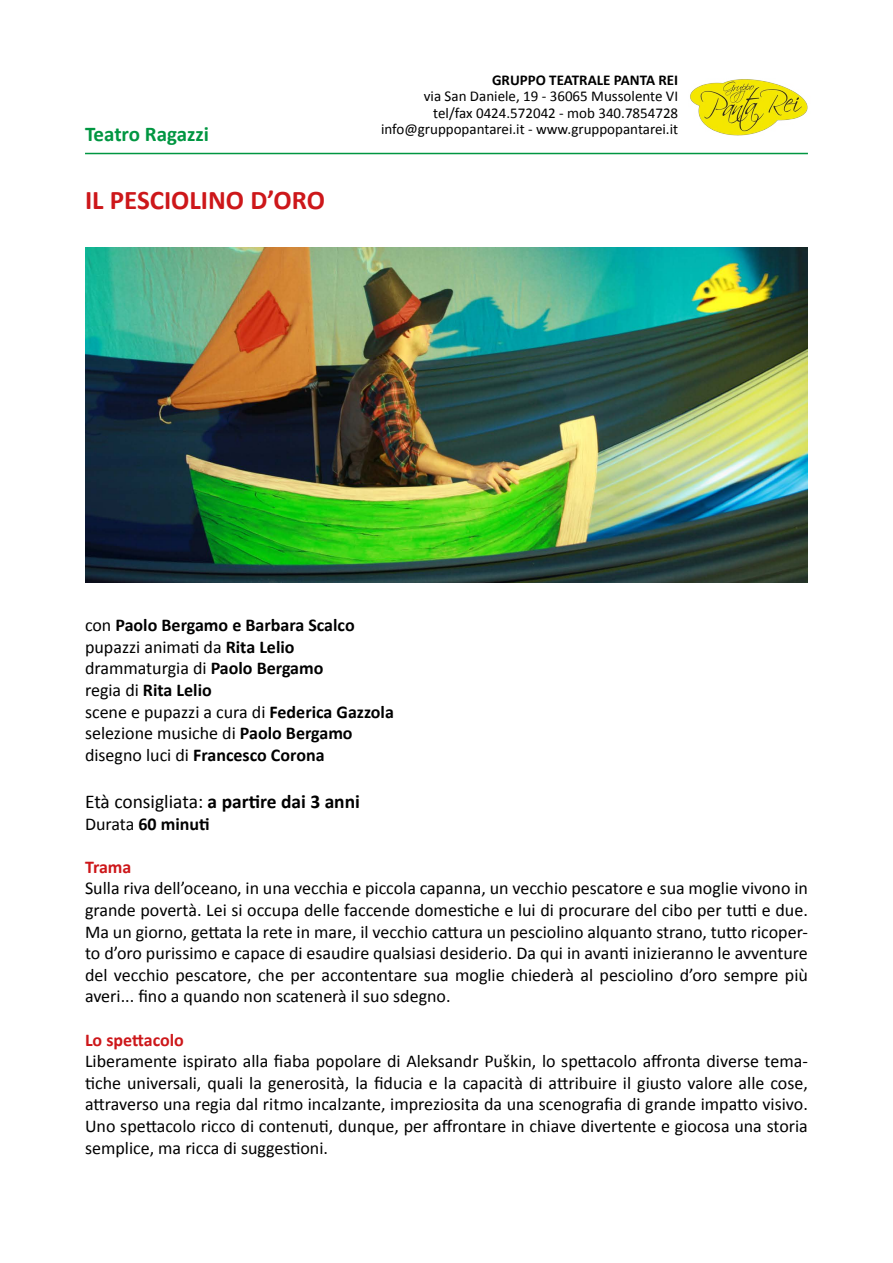
<style>
.page{position:relative;width:893px;height:1263px;background:#fff}
.page>*{position:absolute;margin:0;border:0;box-sizing:border-box;transform-origin:0 0}
.t1{font:700 27px "Calibri";color:#cd171a}
.t2{font:700 21px "Calibri";color:#009641}
.t3{font:700 19.5px "Calibri";color:#000}
.t4{font:18px/21.6px "Calibri";color:#000;text-align:justify}
.t5{font:700 18px/21.6px "Calibri";color:#000}
.t6{font:700 18px "Calibri";color:#cd171a}
.t7{font:15px/16.5px "Calibri";color:#000;text-align:right}
.t8{font:700 15px "Calibri";color:#000}
.s1{font-weight:400}
</style>
<div class="page">
<img style="left:690px;top:79px;width:118px;height:56px">
<img style="left:85px;top:247px;width:723px;height:336px">
<hr style="left:85px;top:153px;width:723px;height:1px;background:#009641">
<p class="t2" style="left:85px;top:121px;width:125px">Teatro Ragazzi</p>
<h1 class="t1" style="left:85px;top:183px;width:241px">IL PESCIOLINO D’ORO</h1>
<p class="t8" style="left:492px;top:70px;width:188px">GRUPPO TEATRALE PANTA REI</p>
<p class="t7" style="left:381px;top:88px;width:299px">via San Daniele, 19 - 36065 Mussolente VI tel/fax 0424.572042 - mob 340.7854728 info@gruppopantarei.it - www.gruppopantarei.it</p>
<p class="t5" style="left:85px;top:614px;width:310px"><span class="s1">con</span> Paolo Bergamo e Barbara Scalco <span class="s1">pupazzi animati da</span> Rita Lelio <span class="s1">drammaturgia di</span> Paolo Bergamo<br><span class="s1">regia di</span> Rita Lelio<br><span class="s1">scene e pupazzi a cura di</span> Federica Gazzola <span class="s1">selezione musiche di</span> Paolo Bergamo <span class="s1">disegno luci di</span> Francesco Corona</p>
<p class="t3" style="left:85px;top:789px;width:276px"><span class="s1">Età consigliata:</span> a partire dai 3 anni</p>
<p class="t5" style="left:85px;top:813px;width:126px"><span class="s1">Durata</span> 60 minuti</p>
<p class="t6" style="left:85px;top:855px;width:48px">Trama</p>
<p class="t4" style="left:85px;top:877px;width:724px">Sulla riva dell’oceano, in una vecchia e piccola capanna, un vecchio pescatore e sua moglie vivono in grande povertà. Lei si occupa delle faccende domestiche e lui di procurare del cibo per tutti e due.<br>Ma un giorno, gettata la rete in mare, il vecchio cattura un pesciolino alquanto strano, tutto ricoper&shy;to d’oro purissimo e capace di esaudire qualsiasi desiderio. Da qui in avanti inizieranno le avventure del vecchio pescatore, che per accontentare sua moglie chiederà al pesciolino d’oro sempre più averi... fino a quando non scatenerà il suo sdegno.</p>
<p class="t6" style="left:85px;top:1028px;width:100px">Lo spettacolo</p>
<p class="t4" style="left:85px;top:1050px;width:724px">Liberamente ispirato alla fiaba popolare di Aleksandr Puškin, lo spettacolo affronta diverse tema&shy;tiche universali, quali la generosità, la fiducia e la capacità di attribuire il giusto valore alle cose, attraverso una regia dal ritmo incalzante, impreziosita da una scenografia di grande impatto visivo.<br>Uno spettacolo ricco di contenuti, dunque, per affrontare in chiave divertente e giocosa una storia semplice, ma ricca di suggestioni.</p>
</div>
